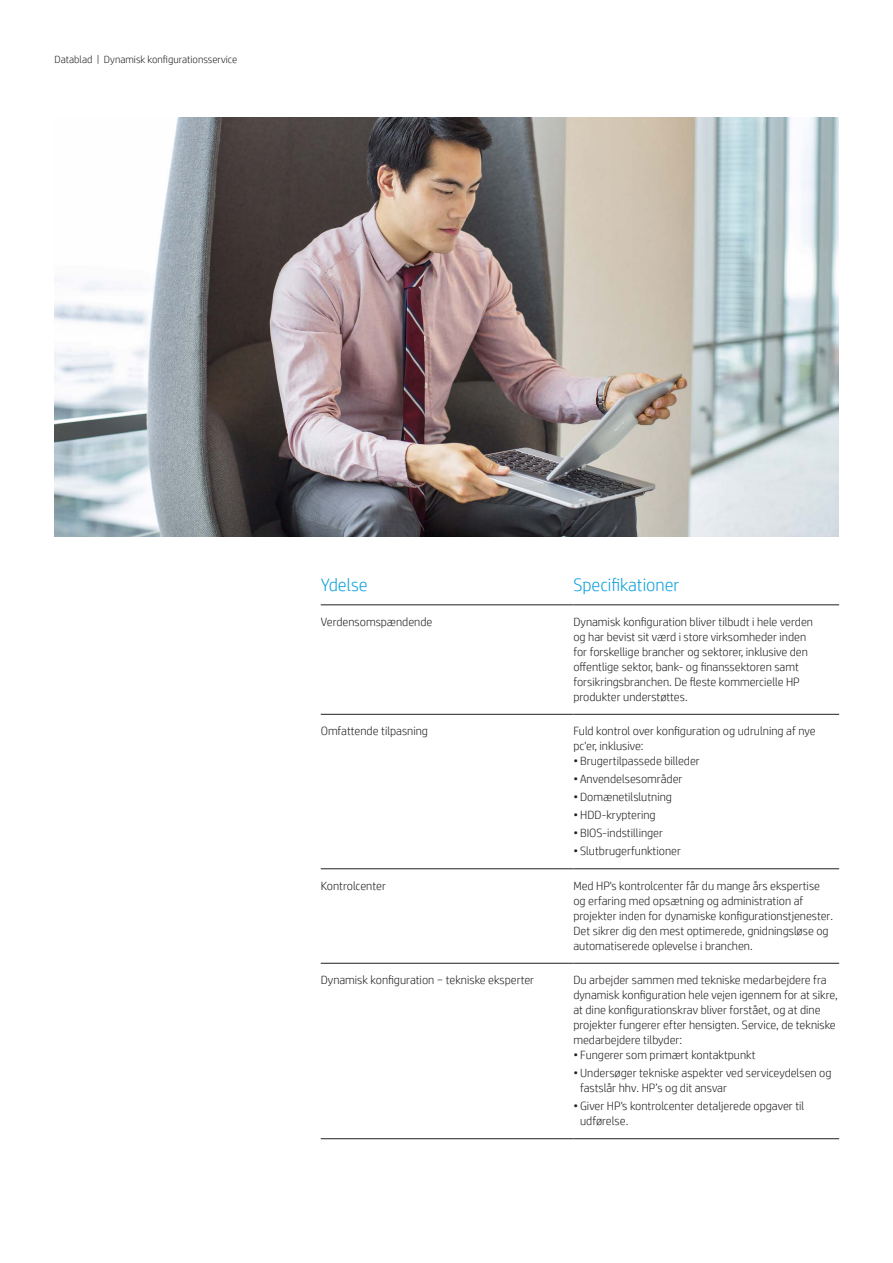
<style>
.page{position:relative;width:893px;height:1263px;background:#fff}
.page>*{position:absolute;margin:0;border:0;box-sizing:border-box;transform-origin:0 0}
.t1{font:300 18px "HP Simplified";color:#0ca0dd}
.t2{font:300 12px/15px "HP Simplified";color:#231f20}
.t3{font:300 10.5px "HP Simplified";color:#231f20}
</style>
<div class="page">
<img style="left:54px;top:117px;width:785px;height:419px">
<hr style="left:321px;top:714px;width:252px;height:1px;background:#231f20">
<hr style="left:573px;top:714px;width:266px;height:1px;background:#231f20">
<hr style="left:321px;top:868px;width:252px;height:1px;background:#231f20">
<hr style="left:573px;top:868px;width:266px;height:1px;background:#231f20">
<hr style="left:321px;top:963px;width:252px;height:1px;background:#231f20">
<hr style="left:573px;top:963px;width:266px;height:1px;background:#231f20">
<hr style="left:321px;top:1138px;width:252px;height:1px;background:#231f20">
<hr style="left:573px;top:1138px;width:266px;height:1px;background:#231f20">
<hr style="left:321px;top:605px;width:252px;height:1px;background:#231f20">
<hr style="left:573px;top:605px;width:266px;height:1px;background:#231f20">
<p class="t3" style="left:55px;top:52px;width:184px">Datablad | Dynamisk konfigurationsservice</p>
<h1 class="t1" style="left:321px;top:573px;width:48px">Ydelse</h1>
<h1 class="t1" style="left:573px;top:573px;width:108px">Specifikationer</h1>
<p class="t2" style="left:321px;top:614px;width:113px">Verdensomspændende</p>
<p class="t2" style="left:573px;top:614px;width:241px">Dynamisk konfiguration bliver tilbudt i hele verden og har bevist sit værd i store virksomheder inden for forskellige brancher og sektorer, inklusive den offentlige sektor, bank- og finanssektoren samt forsikringsbranchen. De fleste kommercielle HP produkter understøttes.</p>
<p class="t2" style="left:321px;top:723px;width:109px">Omfattende tilpasning</p>
<p class="t2" style="left:573px;top:723px;width:244px">Fuld kontrol over konfiguration og udrulning af nye pc'er, inklusive:</p>
<p class="t2" style="left:573px;top:753px;width:128px">• Brugertilpassede billeder</p>
<p class="t2" style="left:573px;top:771px;width:111px">• Anvendelsesområder</p>
<p class="t2" style="left:573px;top:789px;width:100px">• Domænetilslutning</p>
<p class="t2" style="left:573px;top:807px;width:84px">• HDD-kryptering</p>
<p class="t2" style="left:573px;top:825px;width:91px">• BIOS-indstillinger</p>
<p class="t2" style="left:573px;top:843px;width:109px">• Slutbrugerfunktioner</p>
<p class="t2" style="left:321px;top:878px;width:67px">Kontrolcenter</p>
<p class="t2" style="left:573px;top:878px;width:261px">Med HP's kontrolcenter får du mange års ekspertise og erfaring med opsætning og administration af projekter inden for dynamiske konfigurationstjenester.<br>Det sikrer dig den mest optimerede, gnidningsløse og automatiserede oplevelse i branchen.</p>
<p class="t2" style="left:321px;top:972px;width:215px">Dynamisk konfiguration − tekniske eksperter</p>
<p class="t2" style="left:573px;top:972px;width:266px">Du arbejder sammen med tekniske medarbejdere fra dynamisk konfiguration hele vejen igennem for at sikre, at dine konfigurationskrav bliver forstået, og at dine projekter fungerer efter hensigten. Service, de tekniske medarbejdere tilbyder:</p>
<p class="t2" style="left:573px;top:1047px;width:184px">• Fungerer som primært kontaktpunkt</p>
<p class="t2" style="left:580px;top:1065px;width:253px;text-indent:-7px">• Undersøger tekniske aspekter ved serviceydelsen og fastslår hhv. HP’s og dit ansvar</p>
<p class="t2" style="left:580px;top:1098px;width:226px;text-indent:-7px">• Giver HP's kontrolcenter detaljerede opgaver til udførelse.</p>
</div>
